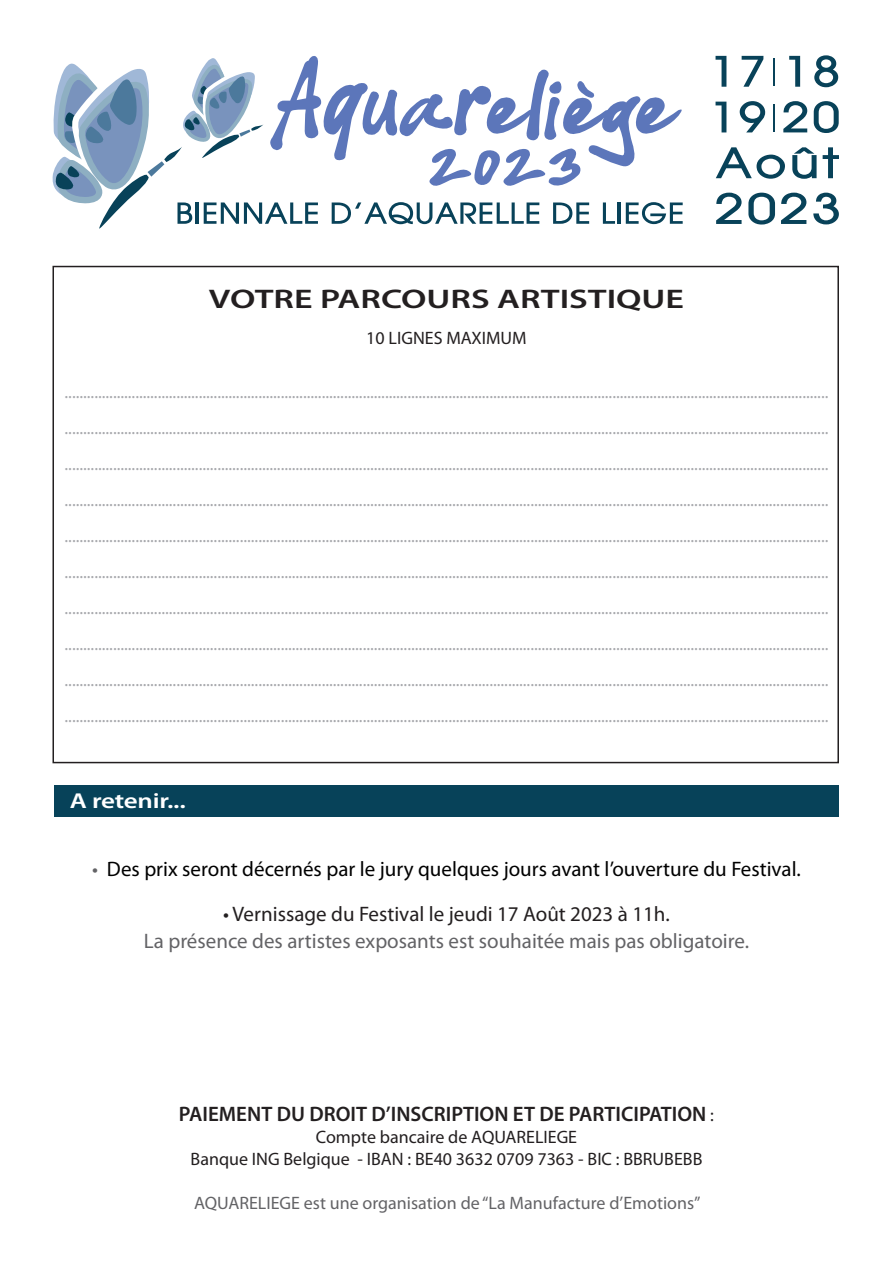
<style>
.page{position:relative;width:893px;height:1263px;background:#fff}
.page>*{position:absolute;margin:0;border:0;box-sizing:border-box;transform-origin:0 0}
.t1{font:600 27px "Myriad Pro";color:#231f20;scale:1.33 1}
.t2{font:600 21.6px "Myriad Pro";letter-spacing:-.01em;color:#fff;scale:1.25 1}
.t3{font:21px "Myriad Pro";color:#000}
.t4{font:21px "Myriad Pro";color:#636366}
.t5{font:600 21px "Myriad Pro";color:#231f20}
.t6{font:21px "Myriad Pro";color:#231f20}
.t7{font:18px/36px "Myriad Pro";color:#a8a9ad;text-align:justify}
.t8{font:18px/21.6px "Myriad Pro";color:#231f20;text-align:center}
.t9{font:18px "Myriad Pro";color:#636366}
.s1{color:#636366}
.s2{font-weight:400;font-size:18px}
</style>
<div class="page">
<div style="left:54px;top:784px;width:785px;height:32px;background:#074259"></div>
<svg style="left:715px;top:56px;width:11px;height:31px"></svg>
<svg style="left:742px;top:56px;width:21px;height:31px"></svg>
<hr style="left:773px;top:59px;width:2px;height:27px;background:#084259">
<svg style="left:789px;top:56px;width:11px;height:31px"></svg>
<svg style="left:814px;top:55px;width:24px;height:32px"></svg>
<svg style="left:715px;top:102px;width:11px;height:30px"></svg>
<svg style="left:740px;top:101px;width:25px;height:31px"></svg>
<hr style="left:773px;top:104px;width:2px;height:28px;background:#084259">
<svg style="left:783px;top:101px;width:24px;height:31px"></svg>
<svg style="left:814px;top:101px;width:25px;height:32px"></svg>
<svg style="left:716px;top:147px;width:69px;height:32px"></svg>
<svg style="left:792px;top:147px;width:25px;height:32px"></svg>
<svg style="left:823px;top:147px;width:16px;height:31px"></svg>
<svg style="left:716px;top:193px;width:26px;height:31px"></svg>
<svg style="left:748px;top:193px;width:27px;height:32px"></svg>
<svg style="left:781px;top:193px;width:25px;height:31px"></svg>
<svg style="left:813px;top:193px;width:26px;height:31px"></svg>
<svg style="left:52px;top:56px;width:631px;height:173px"></svg>
<h1 class="t1" style="left:209px;top:281px;width:359px">VOTRE PARCOURS ARTISTIQUE</h1>
<p class="t8" style="left:366px;top:327px;width:162px">10 LIGNES MAXIMUM</p>
<p class="t7" style="left:65px;top:373px;width:765px">............................................................................................................................................................................................................. ............................................................................................................................................................................................................. ............................................................................................................................................................................................................. ............................................................................................................................................................................................................. ............................................................................................................................................................................................................. ............................................................................................................................................................................................................. ............................................................................................................................................................................................................. ............................................................................................................................................................................................................. ............................................................................................................................................................................................................. .............................................................................................................................................................................................................</p>
<p class="t2" style="left:70px;top:787px;width:94px">A retenir...</p>
<p class="t3" style="left:92px;top:856px;width:710px"><span class="s1">•</span> Des prix seront décernés par le jury quelques jours avant l’ouverture du Festival.</p>
<p class="t6" style="left:223px;top:901px;width:448px">• Vernissage du Festival le jeudi 17 Août 2023 à 11h.</p>
<p class="t4" style="left:144px;top:928px;width:607px">La présence des artistes exposants est souhaitée mais pas obligatoire.</p>
<p class="t5" style="left:179px;top:1101px;width:536px">PAIEMENT DU DROIT D’INSCRIPTION ET DE PARTICIPATION <span class="s2">:</span></p>
<p class="t8" style="left:191px;top:1126px;width:513px">Compte bancaire de AQUARELIEGE<br>Banque ING Belgique - IBAN : BE40 3632 0709 7363 - BIC : BBRUBEBB</p>
<p class="t9" style="left:194px;top:1191px;width:508px">AQUARELIEGE est une organisation de ‘‘La Manufacture d’Emotions’’</p>
</div>
